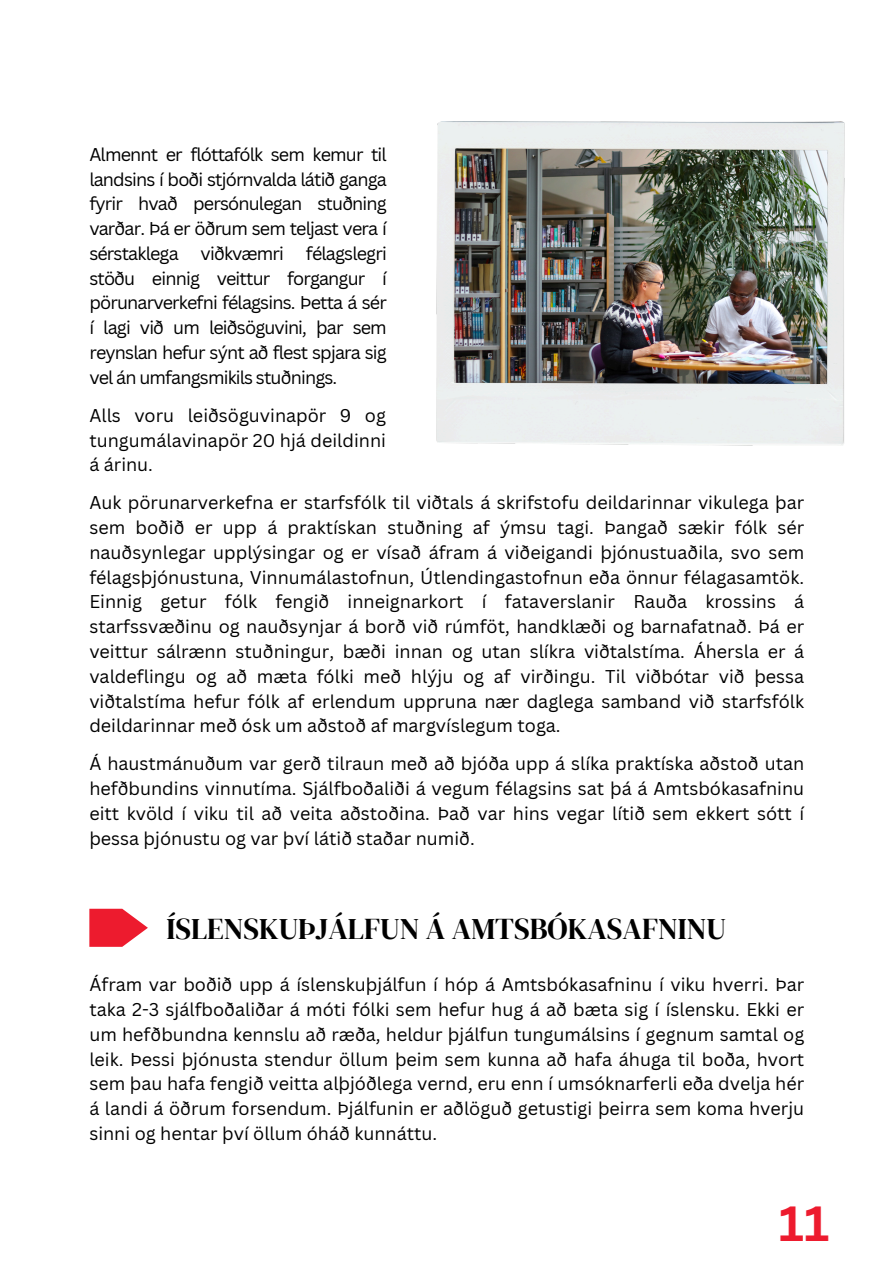
<style>
.page{position:relative;width:894px;height:1264px;background:#fff}
.page>*{position:absolute;margin:0;border:0;box-sizing:border-box;transform-origin:0 0}
.t1{font:700 48px "Canva Sans";color:#ed1b2e}
.t2{font:30px "DM Serif Display";color:#000}
.t3{font:18px/24.8px "Canva Sans";color:#000;text-align:justify}
</style>
<div class="page">
<img style="left:436px;top:122px;width:408px;height:323px">
<svg style="left:89px;top:908px;width:59px;height:38px"></svg>
<p class="t3" style="left:89px;top:141px;width:299px">Almennt er flóttafólk sem kemur til landsins í boði stjórnvalda látið ganga fyrir hvað persónulegan stuðning varðar. Þá er öðrum sem teljast vera í sérstaklega viðkvæmri félagslegri stöðu einnig veittur forgangur í pörunarverkefni félagsins. Þetta á sér í lagi við um leiðsöguvini, þar sem reynslan hefur sýnt að flest spjara sig vel án umfangsmikils stuðnings.</p>
<p class="t3" style="left:89px;top:402px;width:298px">Alls voru leiðsöguvinapör 9 og tungumálavinapör 20 hjá deildinni á árinu.</p>
<p class="t3" style="left:89px;top:490px;width:716px">Auk pörunarverkefna er starfsfólk til viðtals á skrifstofu deildarinnar vikulega þar sem boðið er upp á praktískan stuðning af ýmsu tagi. Þangað sækir fólk sér nauðsynlegar upplýsingar og er vísað áfram á viðeigandi þjónustuaðila, svo sem félagsþjónustuna, Vinnumálastofnun, Útlendingastofnun eða önnur félagasamtök.<br>Einnig getur fólk fengið inneignarkort í fataverslanir Rauða krossins á starfssvæðinu og nauðsynjar á borð við rúmföt, handklæði og barnafatnað. Þá er veittur sálrænn stuðningur, bæði innan og utan slíkra viðtalstíma. Áhersla er á valdeflingu og að mæta fólki með hlýju og af virðingu. Til viðbótar við þessa viðtalstíma hefur fólk af erlendum uppruna nær daglega samband við starfsfólk deildarinnar með ósk um aðstoð af margvíslegum toga.</p>
<p class="t3" style="left:89px;top:751px;width:716px">Á haustmánuðum var gerð tilraun með að bjóða upp á slíka praktíska aðstoð utan hefðbundins vinnutíma. Sjálfboðaliði á vegum félagsins sat þá á Amtsbókasafninu eitt kvöld í viku til að veita aðstoðina. Það var hins vegar lítið sem ekkert sótt í þessa þjónustu og var því látið staðar numið.</p>
<h1 class="t2" style="left:166px;top:907px;width:560px">ÍSLENSKUÞJÁLFUN Á AMTSBÓKASAFNINU</h1>
<p class="t3" style="left:89px;top:971px;width:716px">Áfram var boðið upp á íslenskuþjálfun í hóp á Amtsbókasafninu í viku hverri. Þar taka 2-3 sjálfboðaliðar á móti fólki sem hefur hug á að bæta sig í íslensku. Ekki er um hefðbundna kennslu að ræða, heldur þjálfun tungumálsins í gegnum samtal og leik. Þessi þjónusta stendur öllum þeim sem kunna að hafa áhuga til boða, hvort sem þau hafa fengið veitta alþjóðlega vernd, eru enn í umsóknarferli eða dvelja hér á landi á öðrum forsendum. Þjálfunin er aðlöguð getustigi þeirra sem koma hverju sinni og hentar því öllum óháð kunnáttu.</p>
<p class="t1" style="left:778px;top:1189px;width:52px">11</p>
</div>
